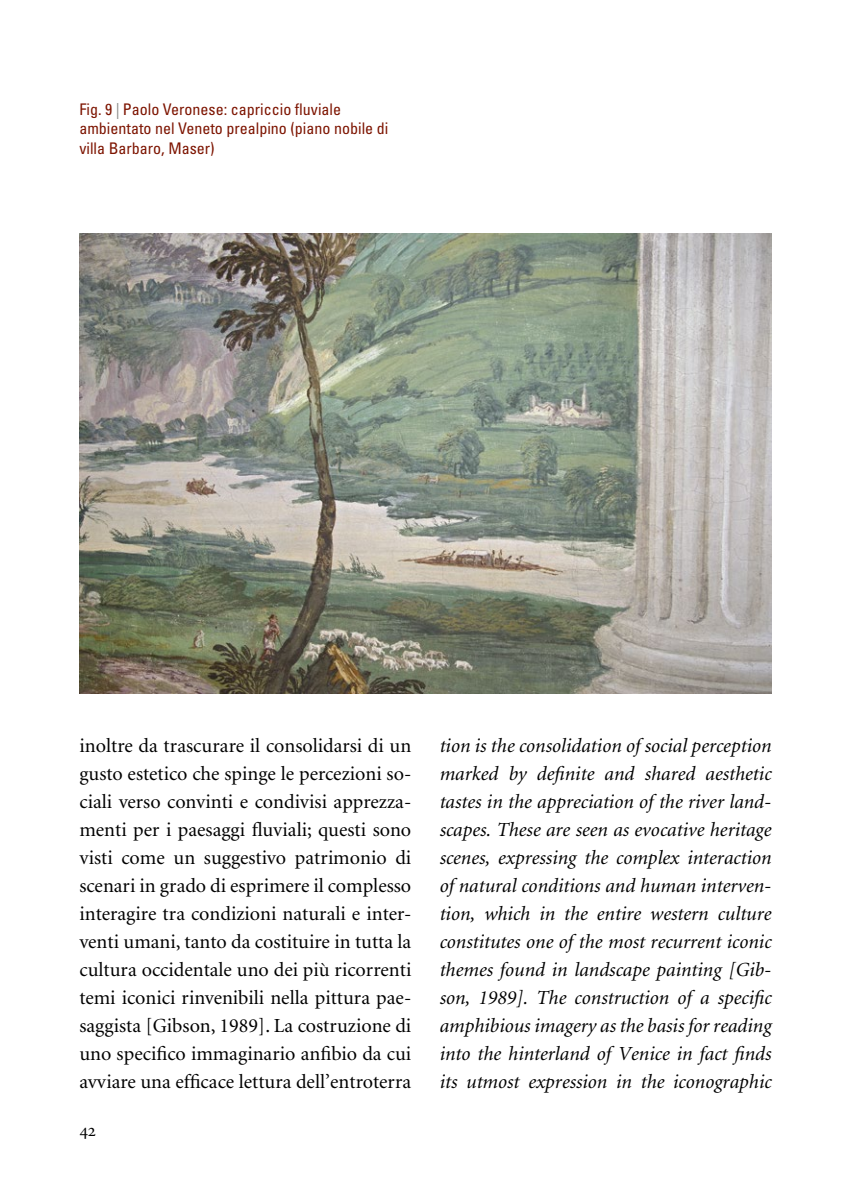
<style>
.page{position:relative;width:851px;height:1191px;background:#fff}
.page>*{position:absolute;margin:0;border:0;box-sizing:border-box;transform-origin:0 0}
.t1{font:20px/28px "Minion";color:#000;text-align:justify}
.t2{font:italic 20px/28px "Minion";color:#000;text-align:justify}
.t3{font:condensed 16px/19.6px "Univers";color:#7d1400}
.s1{color:#868685}
</style>
<div class="page">
<img style="left:79px;top:234px;width:692px;height:460px">
<p class="t3" style="left:79px;top:99px;width:310px">Fig. 9 <span class="s1">|</span> Paolo Veronese: capriccio fluviale ambientato nel Veneto prealpino (piano nobile di villa Barbaro, Maser)</p>
<p class="t1" style="left:79px;top:732px;width:333px">inoltre da trascurare il consolidarsi di un gusto estetico che spinge le percezioni so&shy;ciali verso convinti e condivisi apprezza&shy;menti per i paesaggi fluviali; questi sono visti come un suggestivo patrimonio di scenari in grado di esprimere il complesso interagire tra condizioni naturali e inter&shy;venti umani, tanto da costituire in tutta la cultura occidentale uno dei più ricorrenti temi iconici rinvenibili nella pittura pae&shy;saggista [Gibson, 1989]. La costruzione di uno specifico immaginario anfibio da cui avviare una efficace lettura dell’entroterra</p>
<p class="t2" style="left:439px;top:732px;width:333px">tion is the consolidation of social perception marked by definite and shared aesthetic tastes in the appreciation of the river land&shy;scapes. These are seen as evocative heritage scenes, expressing the complex interaction of natural conditions and human interven&shy;tion, which in the entire western culture constitutes one of the most recurrent iconic themes found in landscape painting [Gib&shy;son, 1989]. The construction of a specific amphibious imagery as the basis for reading into the hinterland of Venice in fact finds its utmost expression in the iconographic</p>
</div>
